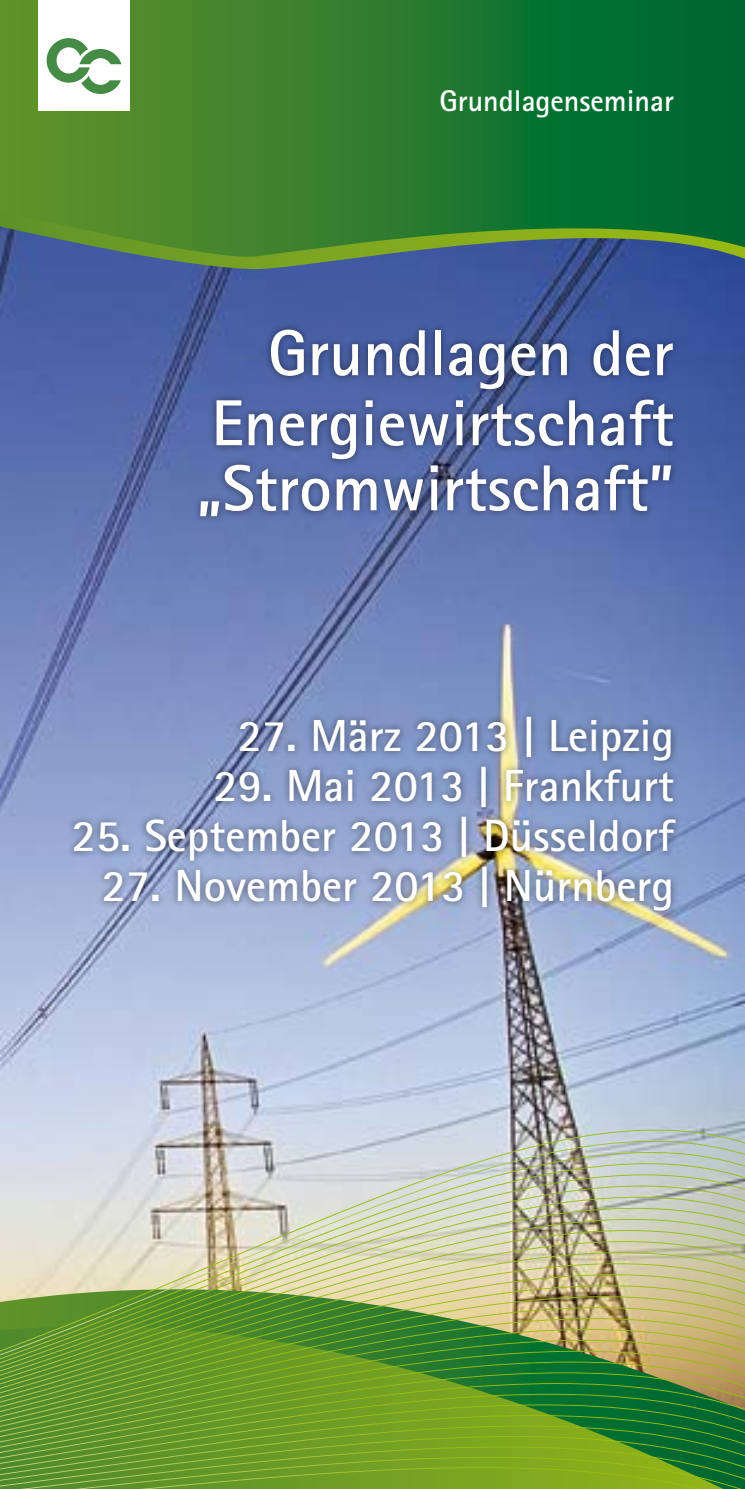
<style>
.page{position:relative;width:745px;height:1489px;background:#fff}
.page>*{position:absolute;margin:0;border:0;box-sizing:border-box;transform-origin:0 0}
.t1{font:700 65px/67.5px "Rotis Sans Serif Std";color:#fff;text-align:justify}
.t2{font:700 45px "Rotis Sans Serif Std";color:#fff}
.t3{font:700 30px "Rotis Sans Serif Std";color:#fff}
</style>
<div class="page">
<img style="left:0;top:270px;width:744px;height:859px">
<svg style="left:0;top:1129px;width:744px;height:11px;background:#c3cbd3"></svg>
<svg style="left:0;top:1447px;width:744px;height:41px;background:#6b9d27"></svg>
<svg style="left:0;top:1436px;width:744px;height:11px;background:#629828"></svg>
<svg style="left:0;top:1431px;width:744px;height:5px;background:#5e9629"></svg>
<svg style="left:0;top:1140px;width:744px;height:23px;background:#c6ccce"></svg>
<svg style="left:0;top:1163px;width:744px;height:11px;background:#c9cdca"></svg>
<svg style="left:0;top:1174px;width:744px;height:66px;background:#cfd0c0"></svg>
<svg style="left:0;top:1240px;width:744px;height:12px;background:#d1cfb0"></svg>
<svg style="left:0;top:1416px;width:744px;height:15px;background:#5a9529"></svg>
<svg style="left:0;top:1411px;width:744px;height:5px;background:#559229"></svg>
<svg style="left:0;top:1407px;width:744px;height:4px;background:#549229"></svg>
<svg style="left:0;top:1252px;width:744px;height:11px;background:#d3cfab"></svg>
<svg style="left:0;top:1263px;width:744px;height:11px;background:#d7d2a8"></svg>
<img style="left:0;top:1274px;width:744px;height:133px">
<svg style="left:0;top:0;width:744px;height:203px;background:#287b2e"></svg>
<svg style="left:0;top:203px;width:744px;height:67px;background:#40774c"></svg>
<div style="left:38px;top:0;width:92px;height:111px;background:#fff"></div>
<svg style="left:47px;top:38px;width:74px;height:56px"></svg>
<div style="left:66px;top:708px;width:616px;height:210px;background:#000;opacity:.5"></div>
<div style="left:193px;top:321px;width:487px;height:203px;background:#000;opacity:.5"></div>
<p class="t3" style="left:439px;top:82px;width:236px">Grundlagenseminar</p>
<h1 class="t1" style="left:197px;top:318px;width:478px;text-indent:71px">Grundlagen der Energiewirtschaft „Stromwirtschaft”</h1>
<p class="t2" style="left:238px;top:707px;width:437px">27. März 2013 | Leipzig</p>
<p class="t2" style="left:213px;top:757px;width:461px">29. Mai 2013 | Frankfurt</p>
<p class="t2" style="left:72px;top:807px;width:603px">25. September 2013 | Düsseldorf</p>
<p class="t2" style="left:102px;top:857px;width:573px">27. November 2013 | Nürnberg</p>
</div>
